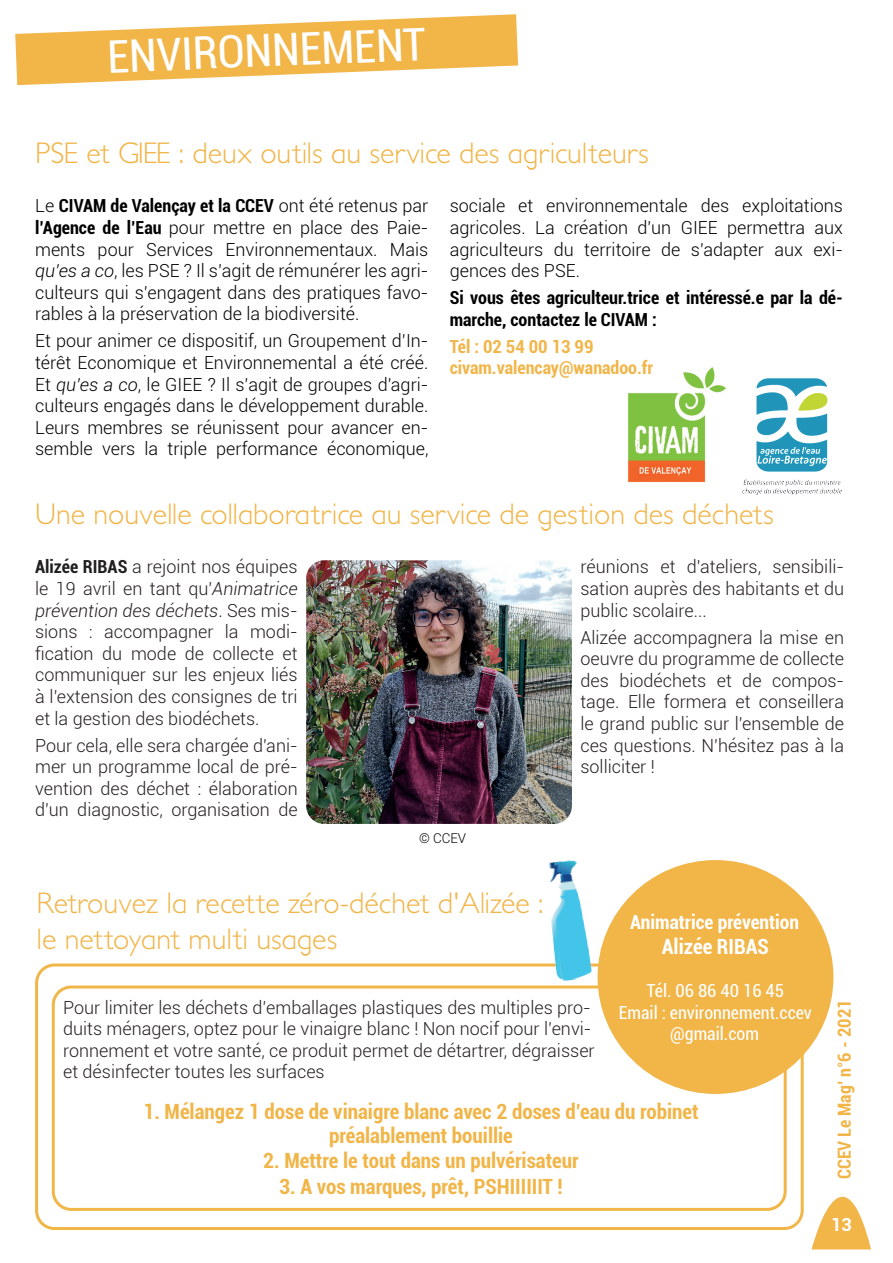
<style>
.page{position:relative;width:893px;height:1263px;background:#fff}
.page>*{position:absolute;margin:0;border:0;box-sizing:border-box;transform-origin:0 0}
.t1{font:condensed 45px "Roboto";color:#fff}
.t2{font:300 30px/36px "Petita";color:#f1b548}
.t3{font:700 condensed 21px/24px "Roboto";color:#f1b548;text-align:center}
.t4{font:700 condensed 21px "Roboto";color:#fff}
.t5{font:700 condensed 19.5px "Roboto";color:#fff}
.t6{font:300 18px/21.6px "Roboto";color:#231f20;text-align:justify}
.t7{font:300 18px/21.6px "Roboto";color:#000001;text-align:justify}
.t8{font:700 condensed 18px/21.6px "Roboto";color:#000001}
.t9{font:700 condensed 18px/21.6px "Roboto";color:#f1b548}
.t10{font:condensed 18px/21.6px "Roboto";color:#fff;text-align:center}
.t11{font:700 18px "Roboto";color:#fff}
.t12{font:300 13.5px "Roboto";color:#000001}
.s1{font-weight:700;font-stretch:condensed}
.s2{font-style:italic}
</style>
<div class="page">
<svg style="left:812px;top:1196px;width:59px;height:53px"></svg>
<svg style="left:15px;top:14px;width:503px;height:71px"></svg>
<img style="left:628px;top:367px;width:98px;height:116px">
<div style="left:52px;top:985px;width:735px;height:226px;border:3px solid #f1b648;border-radius:18px"></div>
<div style="left:35px;top:963px;width:769px;height:267px;border:3px solid #f1b648;border-radius:18px"></div>
<img style="left:306px;top:560px;width:266px;height:264px">
<div style="left:598px;top:860px;width:235px;height:234px;background:#f1b548;border-radius:50%"></div>
<img style="left:533px;top:860px;width:71px;height:123px">
<img style="left:742px;top:378px;width:100px;height:117px">
<h1 class="t1" style="left:106px;top:25px;width:320px;rotate:-2deg">ENVIRONNEMENT</h1>
<h2 class="t2" style="left:35px;top:136px;width:615px">PSE et GIEE : deux outils au service des agriculteurs</h2>
<p class="t7" style="left:35px;top:194px;width:395px">Le <span class="s1">CIVAM de Valençay et la CCEV</span> ont été retenus par <span class="s1">l’Agence de l’Eau</span> pour mettre en place des Paie&shy;ments pour Services Environnementaux. Mais <span class="s2">qu’es a co</span>, les PSE ? Il s’agit de rémunérer les agri&shy;culteurs qui s’engagent dans des pratiques favo&shy;rables à la préservation de la biodiversité.</p>
<p class="t7" style="left:35px;top:329px;width:395px">Et pour animer ce dispositif, un Groupement d’In&shy;térêt Economique et Environnemental a été créé.<br>Et <span class="s2">qu’es a co</span>, le GIEE ? Il s’agit de groupes d'agri&shy;culteurs engagés dans le développement durable.<br>Leurs membres se réunissent pour avancer en&shy;semble vers la triple performance économique,</p>
<p class="t7" style="left:450px;top:194px;width:395px">sociale et environnementale des exploitations agricoles. La création d'un GIEE permettra aux agriculteurs du territoire de s'adapter aux exi&shy;gences des PSE.</p>
<p class="t8" style="left:450px;top:286px;width:395px">Si vous êtes agriculteur.trice et intéressé.e par la dé&shy;marche, contactez le CIVAM :</p>
<p class="t9" style="left:450px;top:335px;width:205px">Tél : 02 54 00 13 99 civam.valencay@wanadoo.fr</p>
<h2 class="t2" style="left:35px;top:497px;width:740px">Une nouvelle collaboratrice au service de gestion des déchets</h2>
<p class="t6" style="left:35px;top:556px;width:264px"><span class="s1">Alizée RIBAS</span> a rejoint nos équipes le 19 avril en tant qu'<span class="s2">Animatrice prévention des déchets</span>. Ses mis&shy;sions : accompagner la modi&shy;fication du mode de collecte et communiquer sur les enjeux liés à l'extension des consignes de tri et la gestion des biodéchets.</p>
<p class="t6" style="left:35px;top:734px;width:264px">Pour cela, elle sera chargée d'ani&shy;mer un programme local de pré&shy;vention des déchet : élaboration d'un diagnostic, organisation de</p>
<p class="t12" style="left:419px;top:828px;width:49px">© CCEV</p>
<p class="t6" style="left:580px;top:556px;width:265px">réunions et d'ateliers, sensibili&shy;sation auprès des habitants et du public scolaire...</p>
<p class="t6" style="left:580px;top:626px;width:265px">Alizée accompagnera la mise en oeuvre du programme de collecte des biodéchets et de compos&shy;tage. Elle formera et conseillera le grand public sur l'ensemble de ces questions. N'hésitez pas à la solliciter !</p>
<h2 class="t2" style="left:37px;top:886px;width:508px">Retrouvez la recette zéro-déchet d'Alizée : le nettoyant multi usages</h2>
<p class="t5" style="left:630px;top:908px;width:171px">Animatrice prévention</p>
<p class="t4" style="left:662px;top:931px;width:108px">Alizée RIBAS</p>
<p class="t10" style="left:619px;top:979px;width:195px">Tél. 06 86 40 16 45<br>Email : environnement.ccev @gmail.com</p>
<p class="t6" style="left:63px;top:996px;width:533px;text-align:left">Pour limiter les déchets d’emballages plastiques des multiples pro&shy;duits ménagers, optez pour le vinaigre blanc ! Non nocif pour l’envi&shy;ronnement et votre santé, ce produit permet de détartrer, dégraisser et désinfecter toutes les surfaces</p>
<p class="t3" style="left:143px;top:1099px;width:557px">1. Mélangez 1 dose de vinaigre blanc avec 2 doses d’eau du robinet préalablement bouillie</p>
<p class="t3" style="left:263px;top:1148px;width:317px">2. Mettre le tout dans un pulvérisateur</p>
<p class="t3" style="left:279px;top:1173px;width:285px">3. A vos marques, prêt, PSHIIIIIIT !</p>
<p class="t9" style="left:833px;top:1179px;width:181px;rotate:-90deg">CCEV Le Mag’ n°6 - 2021</p>
<p class="t11" style="left:831px;top:1212px;width:22px">13</p>
</div>
